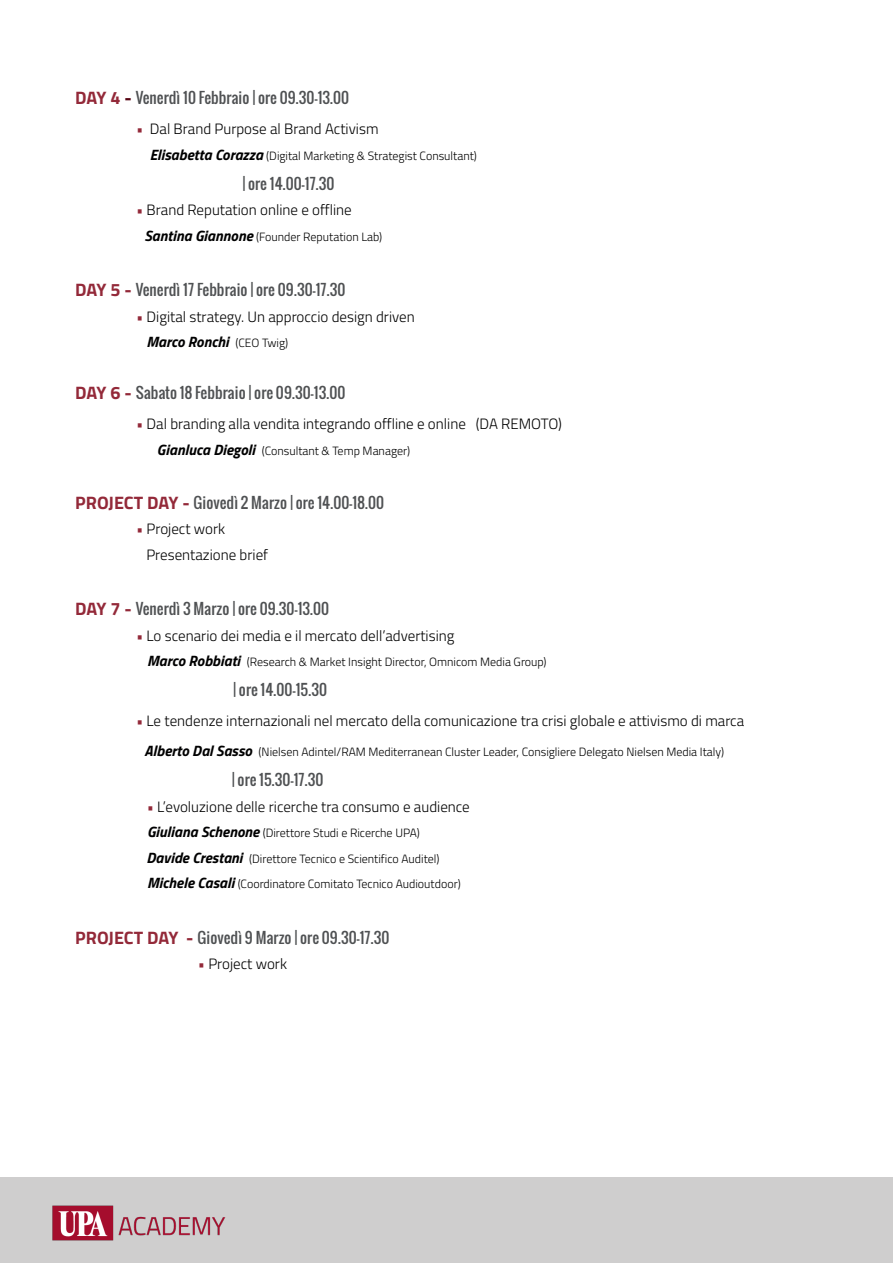
<style>
.page{position:relative;width:893px;height:1263px;background:#fff}
.page>*{position:absolute;margin:0;border:0;box-sizing:border-box;transform-origin:0 0}
.t1{font:300 15px "Titillium Web";color:#000001}
.t2{font:15px "Oswald";letter-spacing:.01em;color:#4f5153}
.t3{font:italic 700 15px "Titillium Web";color:#000001}
.t4{font:300 12px "Titillium Web";color:#000001}
.s1{font-family:"Titillium Web";font-weight:700;font-size:18px;color:#932939}
.s2{font-family:"Titillium Web";font-weight:700;font-size:18px;color:#570412}
.s3{font-weight:700;color:#932939}
.s4{font-weight:700;font-style:italic;font-size:15px}
.s5{font-weight:300;font-style:normal;font-size:12px}
</style>
<div class="page">
<div style="left:0;top:1178px;width:893px;height:85px;background:#cfcece"></div>
<img style="left:52px;top:1205px;width:174px;height:36px">
<p class="t2" style="left:75px;top:87px;width:275px"><span class="s1">DAY 4</span> <span class="s2">-</span> Venerdì 10 Febbraio | ore 09.30-13.00</p>
<p class="t1" style="left:136px;top:118px;width:244px"><span class="s3">•</span> Dal Brand Purpose al Brand Activism</p>
<p class="t4" style="left:150px;top:147px;width:329px"><span class="s4">Elisabetta Corazza</span> (Digital Marketing &amp; Strategist Consultant)</p>
<p class="t2" style="left:242px;top:172px;width:94px">| ore 14.00-17.30</p>
<p class="t1" style="left:136px;top:199px;width:217px"><span class="s3">•</span> Brand Reputation online e offline</p>
<p class="t4" style="left:145px;top:228px;width:239px"><span class="s4">Santina Giannone</span> (Founder Reputation Lab)</p>
<p class="t2" style="left:75px;top:279px;width:272px"><span class="s1">DAY 5 -</span> Venerdì 17 Febbraio | ore 09.30-17.30</p>
<p class="t1" style="left:136px;top:306px;width:280px"><span class="s3">•</span> Digital strategy. Un approccio design driven</p>
<p class="t3" style="left:146px;top:330px;width:143px">Marco Ronchi <span class="s5">(CEO Twig)</span></p>
<p class="t2" style="left:75px;top:381px;width:272px"><span class="s1">DAY 6 -</span> Sabato 18 Febbraio | ore 09.30-13.00</p>
<p class="t1" style="left:136px;top:413px;width:427px"><span class="s3">•</span> Dal branding alla vendita integrando offline e online (DA REMOTO)</p>
<p class="t4" style="left:157px;top:442px;width:255px"><span class="s4">Gianluca Diegoli</span> (Consultant &amp; Temp Manager)</p>
<p class="t2" style="left:75px;top:491px;width:310px"><span class="s1">PROJECT DAY -</span> Giovedì 2 Marzo | ore 14.00-18.00</p>
<p class="t1" style="left:136px;top:518px;width:90px"><span class="s3">•</span> Project work</p>
<p class="t1" style="left:146px;top:543px;width:123px">Presentazione brief</p>
<p class="t2" style="left:75px;top:597px;width:255px"><span class="s1">DAY 7 -</span> Venerdì 3 Marzo | ore 09.30-13.00</p>
<p class="t1" style="left:136px;top:624px;width:319px"><span class="s3">•</span> Lo scenario dei media e il mercato dell’advertising</p>
<p class="t4" style="left:147px;top:653px;width:401px"><span class="s4">Marco Robbiati</span> (Research &amp; Market Insight Director, Omnicom Media Group)</p>
<p class="t2" style="left:233px;top:678px;width:95px">| ore 14.00-15.30</p>
<p class="t1" style="left:136px;top:710px;width:609px"><span class="s3">•</span> Le tendenze internazionali nel mercato della comunicazione tra crisi globale e attivismo di marca</p>
<p class="t4" style="left:145px;top:743px;width:581px"><span class="s4">Alberto Dal Sasso</span> (Nielsen Adintel/RAM Mediterranean Cluster Leader, Consigliere Delegato Nielsen Media Italy)</p>
<p class="t2" style="left:232px;top:768px;width:93px">| ore 15.30-17.30</p>
<p class="t1" style="left:147px;top:795px;width:324px"><span class="s3">•</span> L’evoluzione delle ricerche tra consumo e audience</p>
<p class="t4" style="left:147px;top:824px;width:274px"><span class="s4">Giuliana Schenone</span> (Direttore Studi e Ricerche UPA)</p>
<p class="t4" style="left:146px;top:850px;width:295px"><span class="s4">Davide Crestani</span> (Direttore Tecnico e Scientifico Auditel)</p>
<p class="t4" style="left:147px;top:875px;width:315px"><span class="s4">Michele Casali</span> (Coordinatore Comitato Tecnico Audioutdoor)</p>
<p class="t2" style="left:75px;top:926px;width:316px"><span class="s1">PROJECT DAY -</span> Giovedì 9 Marzo | ore 09.30-17.30</p>
<p class="t1" style="left:198px;top:953px;width:90px"><span class="s3">•</span> Project work</p>
</div>
